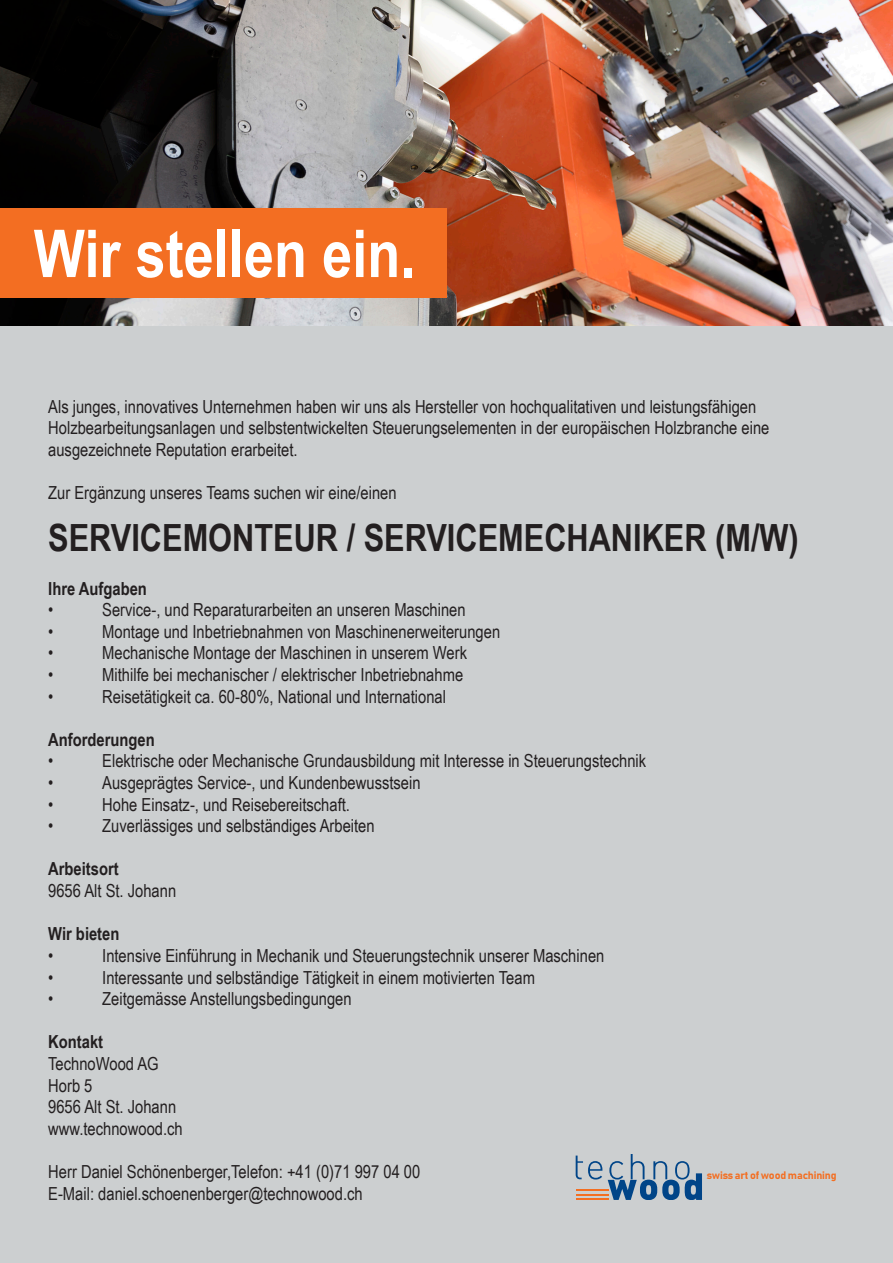
<style>
.page{position:relative;width:893px;height:1263px;background:#fff}
.page>*{position:absolute;margin:0;border:0;box-sizing:border-box;transform-origin:0 0}
.t1{font:700 66px "Arial Narrow";color:#fff}
.t2{font:700 37.5px "Arial Narrow";color:#231f20}
.t3{font:18px "Arial Narrow";color:#231f20}
.t4{font:700 18px "Arial Narrow";color:#231f20}
.t5{font:700 10.8px "Bahnschrift";letter-spacing:-.01em;color:#f36e21}
</style>
<div class="page">
<div style="left:0;top:325px;width:893px;height:938px;background:#cccfd0"></div>
<img style="left:0;top:0;width:893px;height:325px">
<div style="left:0;top:208px;width:446px;height:90px;background:#f36e22"></div>
<svg style="left:576px;top:1155px;width:26px;height:24px"></svg>
<svg style="left:608px;top:1155px;width:94px;height:44px"></svg>
<hr style="left:576px;top:1189px;width:32px;height:2px;background:#f36e21">
<hr style="left:576px;top:1194px;width:32px;height:1px;background:#f36e21">
<hr style="left:576px;top:1198px;width:32px;height:1px;background:#f36e21">
<p class="t1" style="left:34px;top:204px;width:383px">Wir stellen ein.</p>
<p class="t3" style="left:48px;top:393px;width:710px">Als junges, innovatives Unternehmen haben wir uns als Hersteller von hochqualitativen und leistungsfähigen</p>
<p class="t3" style="left:48px;top:415px;width:723px">Holzbearbeitungsanlagen und selbstentwickelten Steuerungselementen in der europäischen Holzbranche eine</p>
<p class="t3" style="left:48px;top:436px;width:251px">ausgezeichnete Reputation erarbeitet.</p>
<p class="t3" style="left:48px;top:479px;width:350px">Zur Ergänzung unseres Teams suchen wir eine/einen</p>
<p class="t2" style="left:48px;top:510px;width:752px">SERVICEMONTEUR / SERVICEMECHANIKER (M/W)</p>
<p class="t4" style="left:48px;top:575px;width:100px">Ihre Aufgaben</p>
<p class="t3" style="left:48px;top:597px;width:7px">•</p>
<p class="t3" style="left:102px;top:597px;width:365px">Service-, und Reparaturarbeiten an unseren Maschinen</p>
<p class="t3" style="left:48px;top:618px;width:7px">•</p>
<p class="t3" style="left:102px;top:618px;width:399px">Montage und Inbetriebnahmen von Maschinenerweiterungen</p>
<p class="t3" style="left:48px;top:640px;width:7px">•</p>
<p class="t3" style="left:102px;top:640px;width:366px">Mechanische Montage der Maschinen in unserem Werk</p>
<p class="t3" style="left:48px;top:661px;width:7px">•</p>
<p class="t3" style="left:102px;top:661px;width:362px">Mithilfe bei mechanischer / elektrischer Inbetriebnahme</p>
<p class="t3" style="left:48px;top:683px;width:7px">•</p>
<p class="t3" style="left:102px;top:683px;width:345px">Reisetätigkeit ca. 60-80%, National und International</p>
<p class="t4" style="left:48px;top:726px;width:108px">Anforderungen</p>
<p class="t3" style="left:48px;top:748px;width:7px">•</p>
<p class="t3" style="left:102px;top:748px;width:545px">Elektrische oder Mechanische Grundausbildung mit Interesse in Steuerungstechnik</p>
<p class="t3" style="left:48px;top:769px;width:7px">•</p>
<p class="t3" style="left:102px;top:769px;width:320px">Ausgeprägtes Service-, und Kundenbewusstsein</p>
<p class="t3" style="left:48px;top:791px;width:7px">•</p>
<p class="t3" style="left:102px;top:791px;width:249px">Hohe Einsatz-, und Reisebereitschaft.</p>
<p class="t3" style="left:48px;top:813px;width:7px">•</p>
<p class="t3" style="left:102px;top:813px;width:274px">Zuverlässiges und selbständiges Arbeiten</p>
<p class="t4" style="left:48px;top:855px;width:72px">Arbeitsort</p>
<p class="t3" style="left:48px;top:877px;width:130px">9656 Alt St. Johann</p>
<p class="t4" style="left:48px;top:920px;width:73px">Wir bieten</p>
<p class="t3" style="left:48px;top:942px;width:7px">•</p>
<p class="t3" style="left:102px;top:942px;width:504px">Intensive Einführung in Mechanik und Steuerungstechnik unserer Maschinen</p>
<p class="t3" style="left:48px;top:964px;width:7px">•</p>
<p class="t3" style="left:102px;top:964px;width:434px">Interessante und selbständige Tätigkeit in einem motivierten Team</p>
<p class="t3" style="left:48px;top:985px;width:7px">•</p>
<p class="t3" style="left:102px;top:985px;width:251px">Zeitgemässe Anstellungsbedingungen</p>
<p class="t4" style="left:48px;top:1028px;width:56px">Kontakt</p>
<p class="t3" style="left:48px;top:1050px;width:112px">TechnoWood AG</p>
<p class="t3" style="left:48px;top:1072px;width:46px">Horb 5</p>
<p class="t3" style="left:48px;top:1093px;width:130px">9656 Alt St. Johann</p>
<p class="t3" style="left:48px;top:1115px;width:136px">www.technowood.ch</p>
<p class="t3" style="left:48px;top:1158px;width:374px">Herr Daniel Schönenberger,Telefon: +41 (0)71 997 04 00</p>
<p class="t3" style="left:48px;top:1180px;width:316px">E-Mail: daniel.schoenenberger@technowood.ch</p>
<p class="t5" style="left:707px;top:1168px;width:131px">swiss art of wood machining</p>
</div>
